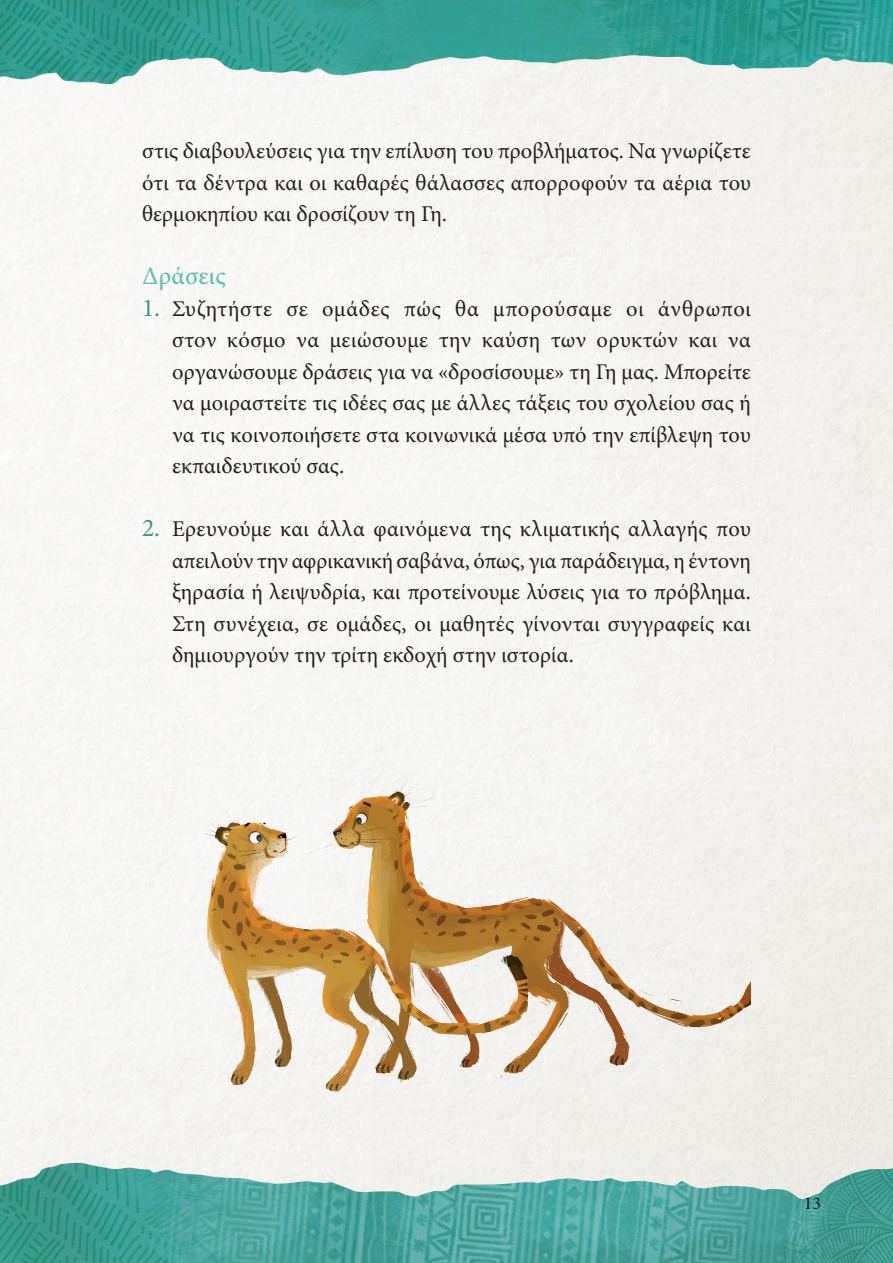
<style>
.page{position:relative;width:893px;height:1263px;background:#fff}
.page>*{position:absolute;margin:0;border:0;box-sizing:border-box;transform-origin:0 0}
.BODY{font:500 25.5px "Minion Pro";letter-spacing:.005em;color:#5ec1ae}
.BODY-2{font:22.5px/31.5px "Minion Pro";color:#231f20;text-align:justify}
.t1{font:18px "Minion Pro";color:#231f20}
.s1{font-size:25.5px;color:#369787}
</style>
<div class="page">
<img style="left:0;top:0;width:893px;height:1263px">
<img style="left:188px;top:726px;width:563px;height:420px">
<p class="BODY-2" style="left:142px;top:135px;width:611px">στις διαβουλεύσεις για την επίλυση του προβλήματος. Να γνωρίζετε ότι τα δέντρα και οι καθαρές θάλασσες απορροφούν τα αέρια του θερμοκηπίου και δροσίζουν τη Γη.</p>
<p class="BODY" style="left:142px;top:259px;width:85px">Δράσεις</p>
<p class="BODY-2" style="left:172px;top:293px;width:580px;text-indent:-30px"><span class="s1">1.</span> Συζητήστε σε ομάδες πώς θα μπορούσαμε οι άνθρωποι στον κόσμο να μειώσουμε την καύση των ορυκτών και να οργανώσουμε δράσεις για να «δροσίσουμε» τη Γη μας. Μπορείτε να μοιραστείτε τις ιδέες σας με άλλες τάξεις του σχολείου σας ή να τις κοινοποιήσετε στα κοινωνικά μέσα υπό την επίβλεψη του εκπαιδευτικού σας.</p>
<p class="BODY-2" style="left:172px;top:513px;width:580px;text-indent:-30px"><span class="s1">2.</span> Ερευνούμε και άλλα φαινόμενα της κλιματικής αλλαγής που απειλούν την αφρικανική σαβάνα, όπως, για παράδειγμα, η έντονη ξηρασία ή λειψυδρία, και προτείνουμε λύσεις για το πρόβλημα.<br>Στη συνέχεια, σε ομάδες, οι μαθητές γίνονται συγγραφείς και δημιουργούν την τρίτη εκδοχή στην ιστορία.</p>
<p class="t1" style="left:804px;top:1191px;width:19px">13</p>
</div>
